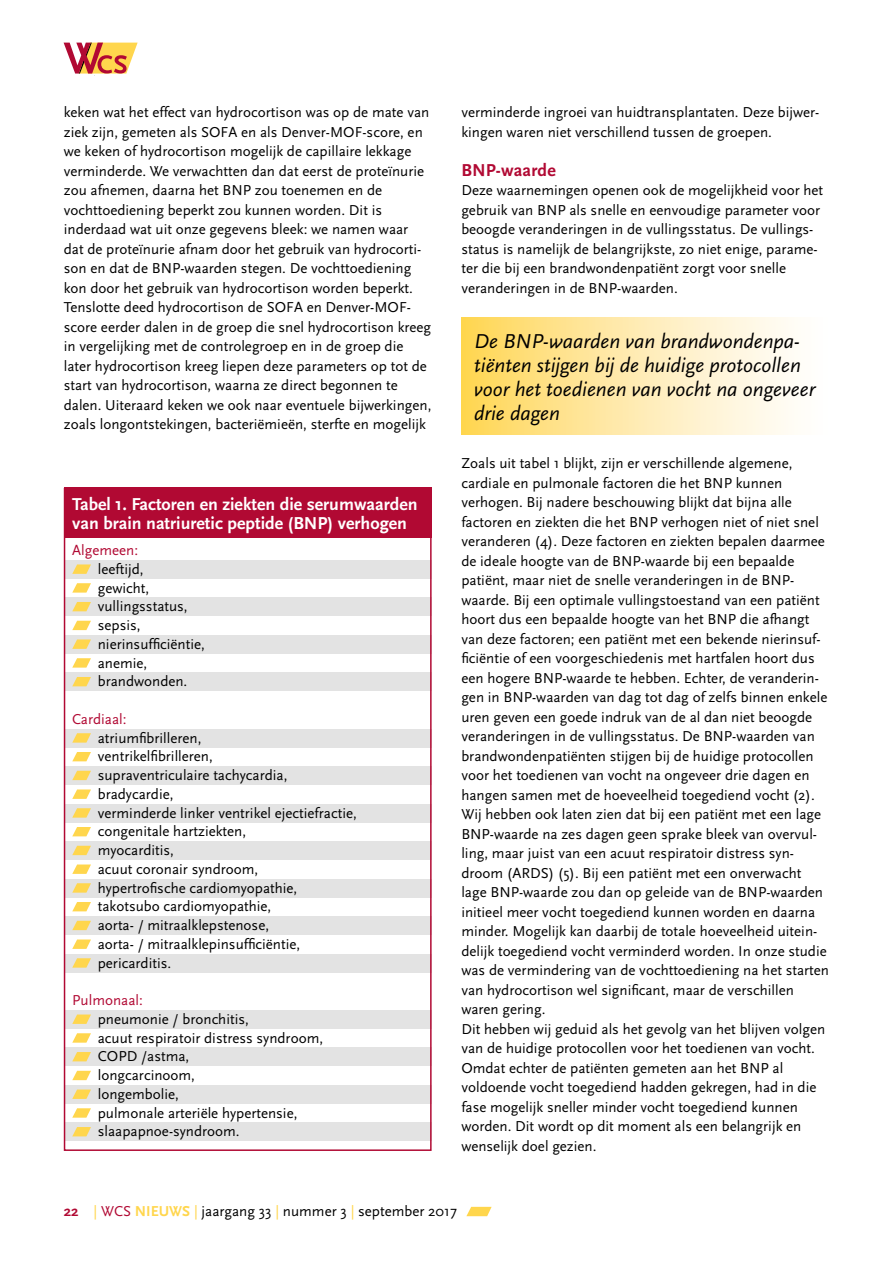
<style>
.page{position:relative;width:893px;height:1263px;background:#fff}
.page>*{position:absolute;margin:0;border:0;box-sizing:border-box;transform-origin:0 0}
.t1{font:italic 21px/24px "Scala Sans";color:#000}
.t2{font:700 18px/19.5px "Scala Sans";color:#fff}
.t3{font:700 18px "Scala Sans";letter-spacing:.01em;color:#b10933}
.t4{font:15px/19.5px "Scala Sans";color:#000}
.t5{font:15px "Scala Sans";color:#b10933}
.s1{font-weight:700;color:#b10933}
.s2{color:#ffd64d}
.s3{color:#b10933}
.s4{font-weight:700;color:#ffd64d}
</style>
<div class="page">
<svg style="left:63px;top:42px;width:75px;height:2px"></svg>
<svg style="left:64px;top:43px;width:74px;height:31px"></svg>
<svg style="left:466px;top:1207px;width:26px;height:9px"></svg>
<div style="left:64px;top:560px;width:368px;height:19px;background:#e3e3e3"></div>
<div style="left:64px;top:597px;width:368px;height:19px;background:#e3e3e3"></div>
<div style="left:64px;top:635px;width:368px;height:19px;background:#e3e3e3"></div>
<div style="left:64px;top:672px;width:368px;height:19px;background:#e3e3e3"></div>
<div style="left:64px;top:729px;width:368px;height:18px;background:#e3e3e3"></div>
<div style="left:64px;top:766px;width:368px;height:19px;background:#e3e3e3"></div>
<div style="left:64px;top:804px;width:368px;height:18px;background:#e3e3e3"></div>
<div style="left:64px;top:841px;width:368px;height:19px;background:#e3e3e3"></div>
<div style="left:64px;top:879px;width:368px;height:18px;background:#e3e3e3"></div>
<div style="left:64px;top:916px;width:368px;height:19px;background:#e3e3e3"></div>
<div style="left:64px;top:954px;width:368px;height:18px;background:#e3e3e3"></div>
<div style="left:64px;top:1010px;width:368px;height:19px;background:#e3e3e3"></div>
<div style="left:64px;top:1047px;width:368px;height:19px;background:#e3e3e3"></div>
<div style="left:64px;top:1085px;width:368px;height:19px;background:#e3e3e3"></div>
<div style="left:64px;top:1122px;width:368px;height:19px;background:#e3e3e3"></div>
<svg style="left:72px;top:564px;width:19px;height:10px"></svg>
<svg style="left:72px;top:583px;width:19px;height:10px"></svg>
<svg style="left:72px;top:602px;width:19px;height:9px"></svg>
<svg style="left:72px;top:621px;width:19px;height:9px"></svg>
<svg style="left:72px;top:639px;width:19px;height:10px"></svg>
<svg style="left:72px;top:658px;width:19px;height:10px"></svg>
<svg style="left:72px;top:677px;width:19px;height:9px"></svg>
<svg style="left:72px;top:733px;width:19px;height:10px"></svg>
<svg style="left:72px;top:752px;width:19px;height:9px"></svg>
<svg style="left:72px;top:771px;width:19px;height:9px"></svg>
<svg style="left:72px;top:789px;width:19px;height:10px"></svg>
<svg style="left:72px;top:808px;width:19px;height:10px"></svg>
<svg style="left:72px;top:827px;width:19px;height:9px"></svg>
<svg style="left:72px;top:846px;width:19px;height:9px"></svg>
<svg style="left:72px;top:864px;width:19px;height:10px"></svg>
<svg style="left:72px;top:883px;width:19px;height:10px"></svg>
<svg style="left:72px;top:902px;width:19px;height:9px"></svg>
<svg style="left:72px;top:921px;width:19px;height:9px"></svg>
<svg style="left:72px;top:939px;width:19px;height:10px"></svg>
<svg style="left:72px;top:958px;width:19px;height:10px"></svg>
<svg style="left:72px;top:1014px;width:19px;height:10px"></svg>
<svg style="left:72px;top:1033px;width:19px;height:10px"></svg>
<svg style="left:72px;top:1052px;width:19px;height:9px"></svg>
<svg style="left:72px;top:1071px;width:19px;height:9px"></svg>
<svg style="left:72px;top:1089px;width:19px;height:10px"></svg>
<svg style="left:72px;top:1108px;width:19px;height:10px"></svg>
<svg style="left:72px;top:1127px;width:19px;height:9px"></svg>
<div style="left:64px;top:488px;width:368px;height:50px;background:#b10933"></div>
<div style="left:64px;top:488px;width:368px;height:663px;border:2px solid #b10933"></div>
<div style="left:461px;top:318px;width:368px;height:117px;background:linear-gradient(to right,#ffd75a,#fff)"></div>
<p class="t4" style="left:64px;top:103px;width:369px">keken wat het effect van hydrocortison was op de mate van ziek zijn, gemeten als SOFA en als Denver-MOF-score, en we keken of hydrocortison mogelijk de capillaire lekkage verminderde. We verwachtten dan dat eerst de proteïnurie zou afnemen, daarna het BNP zou toenemen en de vochttoediening beperkt zou kunnen worden. Dit is inderdaad wat uit onze gegevens bleek: we namen waar dat de proteïnurie afnam door het gebruik van hydrocorti&shy;son en dat de BNP-waarden stegen. De vochttoediening kon door het gebruik van hydrocortison worden beperkt.<br>Tenslotte deed hydrocortison de SOFA en Denver-MOF&shy;score eerder dalen in de groep die snel hydrocortison kreeg in vergelijking met de controlegroep en in de groep die later hydrocortison kreeg liepen deze parameters op tot de start van hydrocortison, waarna ze direct begonnen te dalen. Uiteraard keken we ook naar eventuele bijwerkingen, zoals longontstekingen, bacteriëmieën, sterfte en mogelijk</p>
<p class="t4" style="left:461px;top:103px;width:359px">verminderde ingroei van huidtransplantaten. Deze bijwer&shy;kingen waren niet verschillend tussen de groepen.</p>
<p class="t3" style="left:461px;top:160px;width:96px">BNP-waarde</p>
<p class="t4" style="left:461px;top:181px;width:363px">Deze waarnemingen openen ook de mogelijkheid voor het gebruik van BNP als snelle en eenvoudige parameter voor beoogde veranderingen in de vullingsstatus. De vullings&shy;status is namelijk de belangrijkste, zo niet enige, parame&shy;ter die bij een brandwondenpatiënt zorgt voor snelle veranderingen in de BNP-waarden.</p>
<h1 class="t1" style="left:474px;top:329px;width:343px">De BNP-waarden van brandwondenpa&shy;tiënten stijgen bij de huidige protocollen voor het toedienen van vocht na ongeveer drie dagen</h1>
<p class="t2" style="left:72px;top:495px;width:347px">Tabel 1. Factoren en ziekten die serumwaarden van brain natriuretic peptide (BNP) verhogen</p>
<p class="t5" style="left:72px;top:542px;width:67px">Algemeen:</p>
<p class="t4" style="left:98px;top:560px;width:109px;line-height:18.8px">leeftijd,<br>gewicht, vullingsstatus, sepsis, nierinsufficiëntie, anemie, brandwonden.</p>
<p class="t5" style="left:72px;top:711px;width:56px">Cardiaal:</p>
<p class="t4" style="left:98px;top:729px;width:261px;line-height:18.8px">atriumfibrilleren,<br>ventrikelfibrilleren,<br>supraventriculaire tachycardia, bradycardie,<br>verminderde linker ventrikel ejectiefractie, congenitale hartziekten,<br>myocarditis,<br>acuut coronair syndroom,<br>hypertrofische cardiomyopathie, takotsubo cardiomyopathie,<br>aorta- / mitraalklepstenose,<br>aorta- / mitraalklepinsufficiëntie, pericarditis.</p>
<p class="t5" style="left:72px;top:992px;width:72px">Pulmonaal:</p>
<p class="t4" style="left:98px;top:1010px;width:227px;line-height:18.8px">pneumonie / bronchitis,<br>acuut respiratoir distress syndroom,<br>COPD /astma,<br>longcarcinoom,<br>longembolie,<br>pulmonale arteriële hypertensie, slaapapnoe-syndroom.</p>
<p class="t4" style="left:461px;top:454px;width:369px">Zoals uit tabel 1 blijkt, zijn er verschillende algemene, cardiale en pulmonale factoren die het BNP kunnen verhogen. Bij nadere beschouwing blijkt dat bijna alle factoren en ziekten die het BNP verhogen niet of niet snel veranderen (4). Deze factoren en ziekten bepalen daarmee de ideale hoogte van de BNP-waarde bij een bepaalde patiënt, maar niet de snelle veranderingen in de BNP&shy;waarde. Bij een optimale vullingstoestand van een patiënt hoort dus een bepaalde hoogte van het BNP die afhangt van deze factoren; een patiënt met een bekende nierinsuf&shy;ficiëntie of een voorgeschiedenis met hartfalen hoort dus een hogere BNP-waarde te hebben. Echter, de veranderin&shy;gen in BNP-waarden van dag tot dag of zelfs binnen enkele uren geven een goede indruk van de al dan niet beoogde veranderingen in de vullingsstatus. De BNP-waarden van brandwondenpatiënten stijgen bij de huidige protocollen voor het toedienen van vocht na ongeveer drie dagen en hangen samen met de hoeveelheid toegediend vocht (2).<br>Wij hebben ook laten zien dat bij een patiënt met een lage BNP-waarde na zes dagen geen sprake bleek van overvul&shy;ling, maar juist van een acuut respiratoir distress syn&shy;droom (ARDS) (5). Bij een patiënt met een onverwacht lage BNP-waarde zou dan op geleide van de BNP-waarden initieel meer vocht toegediend kunnen worden en daarna minder. Mogelijk kan daarbij de totale hoeveelheid uitein&shy;delijk toegediend vocht verminderd worden. In onze studie was de vermindering van de vochttoediening na het starten van hydrocortison wel significant, maar de verschillen waren gering.<br>Dit hebben wij geduid als het gevolg van het blijven volgen van de huidige protocollen voor het toedienen van vocht.<br>Omdat echter de patiënten gemeten aan het BNP al voldoende vocht toegediend hadden gekregen, had in die fase mogelijk sneller minder vocht toegediend kunnen worden. Dit wordt op dit moment als een belangrijk en wenselijk doel gezien.</p>
<p class="t4" style="left:64px;top:1202px;width:395px"><span class="s1">22</span> <span class="s2">|</span> <span class="s3">WCS</span> <span class="s4">NIEUWS</span> <span class="s2">|</span> jaargang 33 <span class="s2">|</span> nummer 3 <span class="s2">|</span> september 2017</p>
</div>
